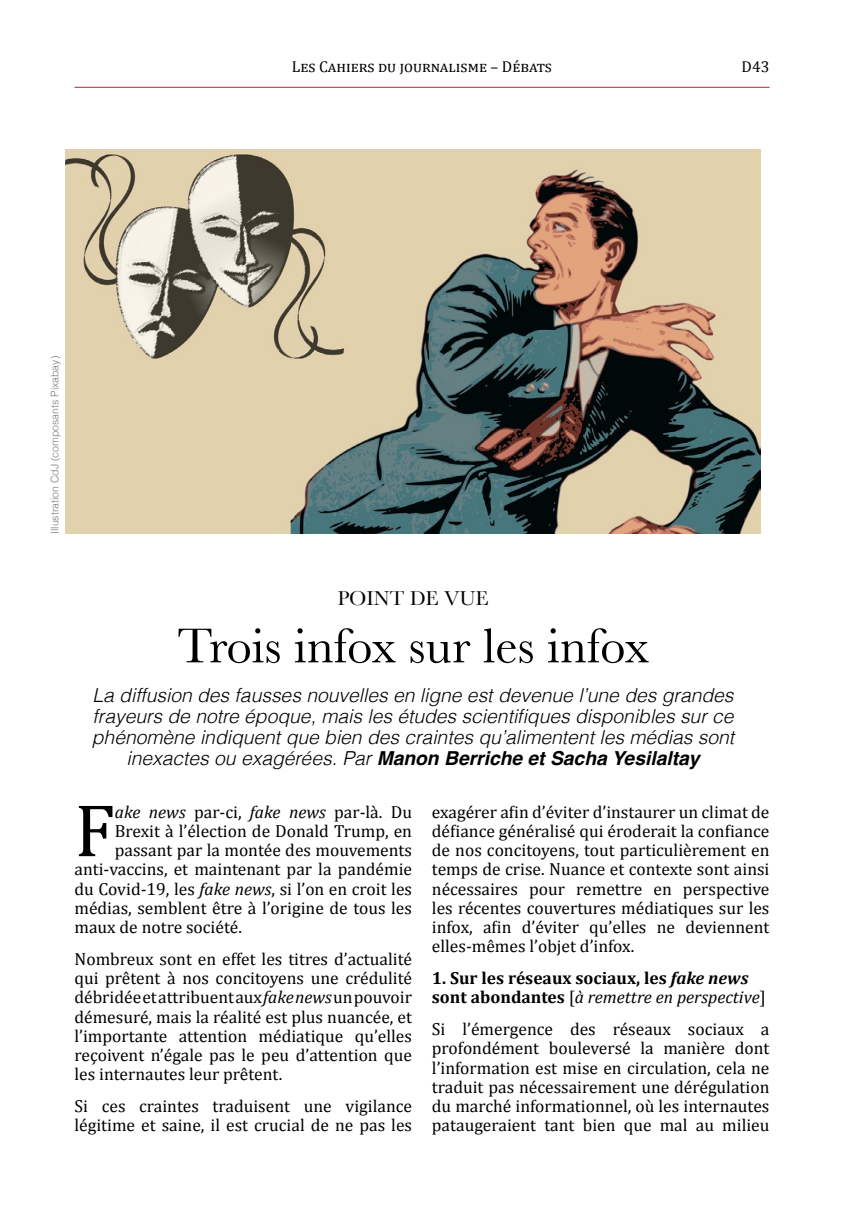
<style>
.page{position:relative;width:844px;height:1211px;background:#fff}
.page>*{position:absolute;margin:0;border:0;box-sizing:border-box;transform-origin:0 0}
.t1{font:75.25px "Cambria";color:#000}
.t2{font:50.75px "Baskerville";color:#000}
.t3{font:21px "Baskerville";color:#000}
.t4{font:italic 300 19.25px/21px "Helvetica";color:#000;text-align:center}
.t5{font:17.5px/19.2px "Cambria";color:#000;text-align:justify}
.t6{font:700 17.5px/19.2px "Cambria";color:#000}
.t7{font:15.75px "Cambria";color:#000}
.t8{font:300 10.5px "Helvetica";color:#7b7c7e}
.s1{font-weight:700}
.s2{font-style:italic}
.s3{font-weight:400}
.s4{font-weight:400;font-style:italic}
</style>
<div class="page">
<hr style="left:74px;top:87px;width:695px;height:1px;background:#be2422">
<img style="left:65px;top:149px;width:695px;height:385px">
<p class="t7" style="left:292px;top:57px;width:262px">Les Cahiers du journalisme – Débats</p>
<p class="t7" style="left:741px;top:57px;width:29px">D43</p>
<p class="t8" style="left:48px;top:534px;width:179px;rotate:-90deg">Illustration CdJ (composants Pixabay)</p>
<p class="t3" style="left:337px;top:586px;width:153px">POINT DE VUE</p>
<h2 class="t2" style="left:177px;top:616px;width:473px">Trois infox sur les infox</h2>
<p class="t4" style="left:92px;top:685px;width:643px">La diffusion des fausses nouvelles en ligne est devenue l’une des grandes frayeurs de notre époque, mais les études scientifiques disponibles sur ce phénomène indiquent que bien des craintes qu’alimentent les médias sont inexactes ou exagérées. Par <span class="s1">Manon Berriche et Sacha Yesilaltay</span></p>
<h1 class="t1" style="left:74px;top:786px;width:42px">F</h1>
<p class="t5" style="left:115px;top:802px;width:298px"><span class="s2">ake news</span> par-ci, <span class="s2">fake news</span> par-là. Du</p>
<p class="t5" style="left:115px;top:821px;width:298px">Brexit à l’élection de Donald Trump, en</p>
<p class="t5" style="left:115px;top:840px;width:298px">passant par la montée des mouvements</p>
<p class="t5" style="left:74px;top:859px;width:339px">anti-vaccins, et maintenant par la pandémie</p>
<p class="t5" style="left:74px;top:879px;width:339px">du Covid-19, les <span class="s2">fake news</span>, si l’on en croit les</p>
<p class="t5" style="left:74px;top:898px;width:339px">médias, semblent être à l’origine de tous les</p>
<p class="t5" style="left:74px;top:917px;width:169px">maux de notre société.</p>
<p class="t5" style="left:74px;top:949px;width:339px">Nombreux sont en effet les titres d’actualité qui prêtent à nos concitoyens une crédulité débridée et attribuent aux <span class="s2">fake news</span> un pouvoir démesuré, mais la réalité est plus nuancée, et l’importante attention médiatique qu’elles reçoivent n’égale pas le peu d’attention que les internautes leur prêtent.</p>
<p class="t5" style="left:74px;top:1096px;width:339px">Si ces craintes traduisent une vigilance légitime et saine, il est crucial de ne pas les</p>
<p class="t5" style="left:432px;top:802px;width:339px">exagérer afin d’éviter d’instaurer un climat de défiance généralisé qui éroderait la confiance de nos concitoyens, tout particulièrement en temps de crise. Nuance et contexte sont ainsi nécessaires pour remettre en perspective les récentes couvertures médiatiques sur les infox, afin d’éviter qu’elles ne deviennent elles-mêmes l’objet d’infox.</p>
<p class="t6" style="left:432px;top:968px;width:335px">1. Sur les réseaux sociaux, les <span class="s2">fake news </span>sont abondantes <span class="s3">[</span><span class="s4">à remettre en perspective</span><span class="s3">]</span></p>
<p class="t5" style="left:432px;top:1019px;width:339px">Si l’émergence des réseaux sociaux a profondément bouleversé la manière dont l’information est mise en circulation, cela ne traduit pas nécessairement une dérégulation du marché informationnel, où les internautes pataugeraient tant bien que mal au milieu</p>
</div>
